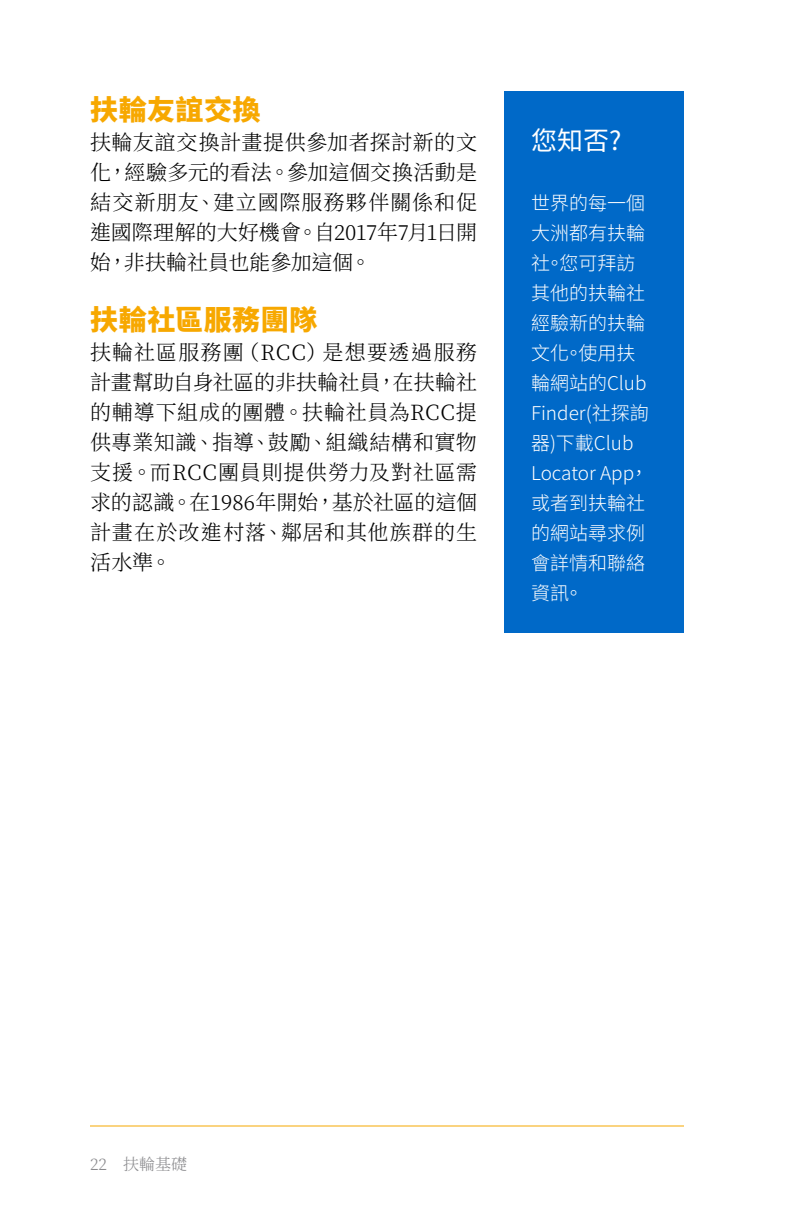
<style>
.page{position:relative;width:792px;height:1224px;background:#fff}
.page>*{position:absolute;margin:0;border:0;box-sizing:border-box;transform-origin:0 0}
.t1{font:800 28px "Source Han Sans TW";letter-spacing:.015em;color:#f7a800}
.t2{font:26px "Source Han Sans TW";color:#fff}
.t3{font:300 21px/30px "Source Han Serif TC";letter-spacing:.005em;color:#000;text-align:justify}
.t4{font:300 19px/30px "Source Han Sans TW";color:#fff}
.t5{font:300 16px "Source Han Serif TC";color:#8a8a8d}
</style>
<div class="page">
<hr style="left:90px;top:1126px;width:594px;height:1px;background:#f7a800">
<div style="left:504px;top:91px;width:180px;height:541px;background:#0069c8"></div>
<h1 class="t1" style="left:90px;top:94px;width:172px">扶輪友誼交換</h1>
<p class="t3" style="left:90px;top:128px;width:389px">扶輪友誼交換計畫提供參加者探討新的文化，經驗多元的看法。參加這個交換活動是結交新朋友、建立國際服務夥伴關係和促進國際理解的大好機會。自2017年7月1日開始，非扶輪社員也能參加這個。</p>
<h1 class="t1" style="left:90px;top:304px;width:229px">扶輪社區服務團隊</h1>
<p class="t3" style="left:90px;top:338px;width:389px">扶輪社區服務團（RCC）是想要透過服務計畫幫助自身社區的非扶輪社員，在扶輪社的輔導下組成的團體。扶輪社員為RCC提供專業知識、指導、鼓勵、組織結構和實物支援。而RCC團員則提供勞力及對社區需求的認識。在1986年開始，基於社區的這個計畫在於改進村落、鄰居和其他族群的生活水準。</p>
<p class="t2" style="left:531px;top:126px;width:92px">您知否?</p>
<p class="t4" style="left:531px;top:188px;width:119px">世界的每一個大洲都有扶輪社。您可拜訪其他的扶輪社經驗新的扶輪文化。使用扶輪網站的Club<br>Finder(社探詢器)下載Club<br>Locator App，或者到扶輪社的網站尋求例會詳情和聯絡資訊。</p>
<p class="t5" style="left:90px;top:1155px;width:99px">22 扶輪基礎</p>
</div>
